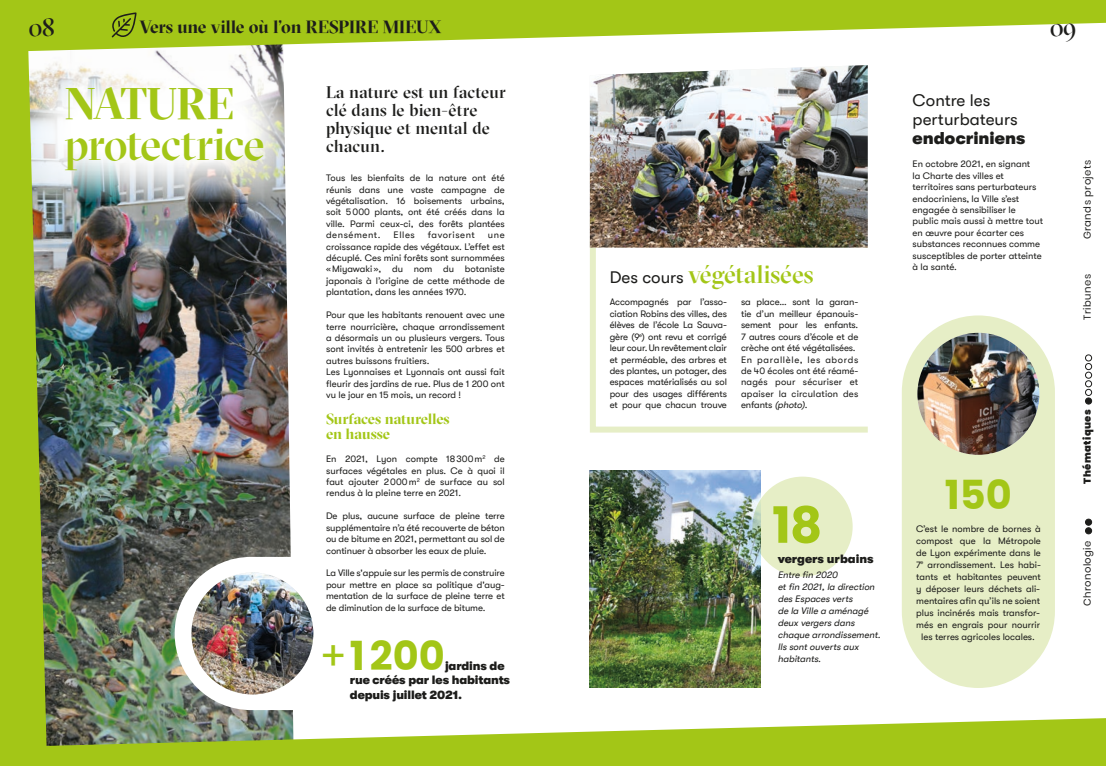
<style>
.page{position:relative;width:1106px;height:766px;background:#fff}
.page>*{position:absolute;margin:0;border:0;box-sizing:border-box;transform-origin:0 0}
.t1{font:700 50px "Poppins";color:#a3c617}
.t2{font:500 45px "GT Sectra Display";letter-spacing:-.02em;color:#a3c617}
.t3{font:700 45px "GT Sectra Display";color:#a3c617}
.t4{font:700 40px "Poppins";color:#a3c617}
.t5{font:500 25px "GT Sectra Display";color:#a3c617}
.t6{font:25px "GT Sectra Display";color:#1d1d1b}
.t7{font:700 18px "GT Sectra Display";color:#1d1d1b}
.t8{font:500 17px/18px "GT Sectra Display";letter-spacing:.01em;color:#1d1d1b}
.t9{font:17px/19px "GT Walsheim";color:#1d1d1b}
.t10{font:17px "GT Walsheim Bl";color:#1d1d1b}
.t11{font:700 15px/15px "GT Sectra Display";letter-spacing:-.01em;color:#a3c617}
.t12{font:12px/14.4px "GT Walsheim Bl";letter-spacing:-.01em;color:#1d1d1b}
.t13{font:10px "Poppins";letter-spacing:.045em;color:#1d1d1b}
.t14{font:900 10px "Poppins";letter-spacing:.045em;color:#1d1d1b}
.t15{font:9.5px/11.4px "GT Walsheim";color:#1d1d1b;text-align:justify}
.t16{font:italic 9.5px/12px "GT Walsheim";color:#1d1d1b}
.t17{font:9.5px "GT Walsheim";letter-spacing:.06em;color:#1d1d1b}
.s1{font-weight:400}
.s2{font-family:"GT Walsheim";font-weight:400;font-size:17px;color:#1d1d1b}
.s3{font-style:italic}
</style>
<div class="page">
<img style="left:0;top:0;width:1106px;height:765px">
<img style="left:590px;top:65px;width:277px;height:182px">
<img style="left:590px;top:470px;width:170px;height:217px">
<div style="left:901px;top:315px;width:153px;height:372px;background:#e6eec6;border-radius:77px"></div>
<img style="left:917px;top:333px;width:122px;height:121px;border-radius:61px">
<div style="left:1085px;top:527px;width:7px;height:7px;border:1px solid #1d1d1b;border-radius:50%"></div>
<svg style="left:1085px;top:519px;width:6px;height:14px"></svg>
<div style="left:1085px;top:518px;width:7px;height:7px;border:1px solid #1d1d1b;border-radius:50%"></div>
<div style="left:1085px;top:397px;width:7px;height:7px;border:1px solid #1d1d1b;border-radius:50%"></div>
<svg style="left:1085px;top:389px;width:6px;height:15px"></svg>
<div style="left:1085px;top:389px;width:7px;height:6px;border:1px solid #1d1d1b;border-radius:50%"></div>
<div style="left:1085px;top:380px;width:6px;height:7px;background:#fff;border-radius:50%"></div>
<div style="left:1085px;top:380px;width:7px;height:7px;border:1px solid #1d1d1b;border-radius:50%"></div>
<div style="left:1085px;top:371px;width:7px;height:7px;border:1px solid #1d1d1b;border-radius:50%"></div>
<div style="left:1085px;top:363px;width:7px;height:7px;border:1px solid #1d1d1b;border-radius:50%"></div>
<svg style="left:1085px;top:355px;width:6px;height:23px"></svg>
<div style="left:1085px;top:354px;width:7px;height:7px;border:1px solid #1d1d1b;border-radius:50%"></div>
<svg style="left:112px;top:12px;width:24px;height:25px"></svg>
<div style="left:175px;top:556px;width:341px;height:153px;background:#fff;border-radius:77px"></div>
<img style="left:191px;top:572px;width:122px;height:122px;border-radius:61px">
<div style="left:752px;top:476px;width:100px;height:100px;background:#e6eec6;border-radius:50%"></div>
<h3 class="t6" style="left:28px;top:11px;width:28px">08</h3>
<h3 class="t7" style="left:140px;top:17px;width:303px">Vers une ville où l’on RESPIRE MIEUX</h3>
<h3 class="t6" style="left:1050px;top:11px;width:28px">09</h3>
<h2 class="t3" style="left:65px;top:77px;width:171px">NATURE</h2>
<h2 class="t2" style="left:64px;top:116px;width:202px">protectrice</h2>
<h3 class="t8" style="left:326px;top:83px;width:181px">La nature est un facteur clé dans le bien-être physique et mental de chacun.</h3>
<p class="t15" style="left:326px;top:172px;width:180px">Tous les bienfaits de la nature ont été réunis dans une vaste campagne de végétalisation. 16 boisements urbains, soit 5 000 plants, ont été créés dans la ville. Parmi ceux-ci, des forêts plantées densément.</p>
<p class="t15" style="left:393px;top:229px;width:23px">Elles</p>
<p class="t17" style="left:428px;top:230px;width:49px">favorisent</p>
<p class="t15" style="left:326px;top:229px;width:180px;text-indent:162px">une croissance rapide des végétaux. L’effet est décuplé. Ces mini forêts sont surnommées « Miyawaki », du nom du botaniste japonais à l’origine de cette méthode de plantation, dans les années 1970.</p>
<p class="t15" style="left:326px;top:309px;width:180px;text-align:left">Pour que les habitants renouent avec une terre nourricière, chaque arrondissement a désormais un ou plusieurs vergers. Tous sont invités à entretenir les 500 arbres et autres buissons fruitiers.<br>Les Lyonnaises et Lyonnais ont aussi fait fleurir des jardins de rue. Plus de 1 200 ont vu le jour en 15 mois, un record !</p>
<h3 class="t11" style="left:326px;top:412px;width:125px">Surfaces naturelles en hausse</h3>
<p class="t15" style="left:326px;top:453px;width:180px">En 2021, Lyon compte 18 300 m<sup>2</sup> de surfaces végétales en plus. Ce à quoi il faut ajouter 2 000 m<sup>2</sup> de surface au sol rendus à la pleine terre en 2021.</p>
<p class="t15" style="left:326px;top:510px;width:180px">De plus, aucune surface de pleine terre supplémentaire n’a été recouverte de béton ou de bitume en 2021, permettant au sol de continuer à absorber les eaux de pluie.</p>
<p class="t15" style="left:326px;top:567px;width:180px">La Ville s'appuie sur les permis de construire pour mettre en place sa politique d'aug&shy;mentation de la surface de pleine terre et de diminution de la surface de bitume.</p>
<h3 class="t4" style="left:322px;top:632px;width:125px"><span class="s1">+</span> 1200</h3>
<p class="t12" style="left:350px;top:658px;width:162px;text-indent:95px">jardins de rue créés par les habitants depuis juillet 2021.</p>
<h3 class="t5" style="left:609px;top:258px;width:205px"><span class="s2">Des cours</span> végétalisées</h3>
<p class="t15" style="left:609px;top:296px;width:119px">Accompagnés par l’asso&shy;ciation Robins des villes, des élèves de l’école La Sauva&shy;gère (9<sup>e</sup>) ont revu et corrigé leur cour. Un revêtement clair et perméable, des arbres et des plantes, un potager, des espaces matérialisés au sol pour des usages différents et pour que chacun trouve</p>
<p class="t15" style="left:741px;top:296px;width:119px;text-align:left">sa place… sont la garan&shy;tie d’un meilleur épanouis&shy;sement pour les enfants.<br>7 autres cours d’école et de crèche ont été végétalisées.<br>En parallèle, les abords de 40 écoles ont été réamé&shy;nagés pour sécuriser et apaiser la circulation des enfants <span class="s3">(photo)</span>.</p>
<h1 class="t1" style="left:772px;top:496px;width:52px">18</h1>
<p class="t12" style="left:777px;top:551px;width:98px">vergers urbains</p>
<p class="t16" style="left:777px;top:568px;width:106px">Entre fin 2020<br>etfin 2021,la direction des Espaces verts<br>de la Ville a aménagé deux vergers dans chaque arrondissement.<br>Ils sontouverts aux habitants.</p>
<h3 class="t9" style="left:912px;top:91px;width:107px">Contre les perturbateurs</h3>
<h3 class="t10" style="left:912px;top:129px;width:114px">endocriniens</h3>
<p class="t15" style="left:912px;top:158px;width:132px;text-align:left">En octobre 2021, en signant<br>la Charte des villes et territoires sans perturbateurs endocriniens, la Ville s’est engagée à sensibiliser le public mais aussi à mettre tout en œuvre pour écarter ces substances reconnues comme susceptibles de porter atteinte à la santé.</p>
<h3 class="t4" style="left:944px;top:471px;width:69px">150</h3>
<p class="t15" style="left:916px;top:522px;width:126px;line-height:12px;text-align:center">C’est le nombre de bornes à compost que la Métropole de Lyon expérimente dans le<br>7<sup>e</sup> arrondissement. Les habi&shy;tants et habitantes peuvent y déposer leurs déchets ali&shy;mentaires afin qu’ils ne soient plus incinérés mais transfor&shy;més en engrais pour nourrir les terres agricoles locales.</p>
<p class="t13" style="left:1081px;top:239px;width:81px;rotate:-90deg">Grands projets</p>
<p class="t13" style="left:1081px;top:319px;width:47px;rotate:-90deg">Tribunes</p>
<p class="t14" style="left:1081px;top:483px;width:76px;rotate:-90deg">Thématiques</p>
<p class="t13" style="left:1081px;top:606px;width:67px;rotate:-90deg">Chronologie</p>
</div>
